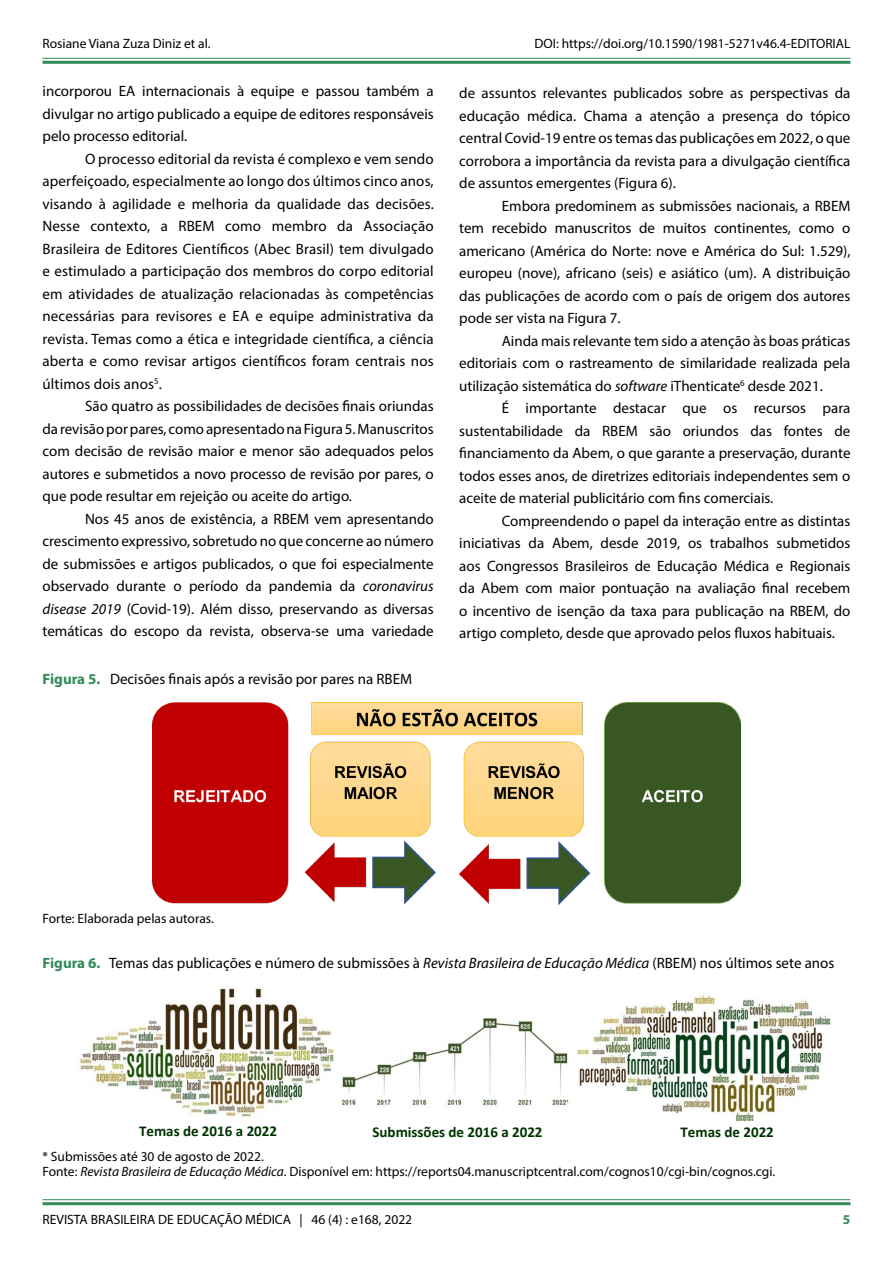
<style>
.page{position:relative;width:893px;height:1263px;background:#fff}
.page>*{position:absolute;margin:0;border:0;box-sizing:border-box;transform-origin:0 0}
.t1{font:15px/22.5px "Myriad Pro";color:#000;text-align:justify}
.t2{font:700 15px "Calibri";color:#030}
.t3{font:13.5px/15px "Myriad Pro";color:#000}
.t4{font:700 13.5px "Myriad Pro";color:#318b57}
.s1{font-style:italic}
.s2{font-weight:700;color:#318b57}
</style>
<div class="page">
<hr style="left:43px;top:1199px;width:807px;height:1px;background:#318b57">
<hr style="left:43px;top:1202px;width:807px;height:3px;background:#318b57">
<hr style="left:43px;top:58px;width:807px;height:1px;background:#318b57">
<hr style="left:43px;top:61px;width:807px;height:3px;background:#318b57">
<img style="left:153px;top:703px;width:587px;height:202px">
<img style="left:79px;top:987px;width:753px;height:136px">
<p class="t3" style="left:43px;top:36px;width:170px">Rosiane Viana Zuza Diniz et al.</p>
<p class="t3" style="left:535px;top:36px;width:317px">DOI: https://doi.org/10.1590/1981-5271v46.4-EDITORIAL</p>
<p class="t1" style="left:43px;top:80px;width:393px">incorporou EA internacionais à equipe e passou também a divulgar no artigo publicado a equipe de editores responsáveis pelo processo editorial.</p>
<p class="t1" style="left:43px;top:147px;width:393px;text-indent:43px">O processo editorial da revista é complexo e vem sendo aperfeiçoado, especialmente ao longo dos últimos cinco anos, visando à agilidade e melhoria da qualidade das decisões.<br>Nesse contexto, a RBEM como membro da Associação Brasileira de Editores Científicos (Abec Brasil) tem divulgado e estimulado a participação dos membros do corpo editorial em atividades de atualização relacionadas às competências necessárias para revisores e EA e equipe administrativa da revista. Temas como a ética e integridade científica, a ciência aberta e como revisar artigos científicos foram centrais nos últimos dois anos<sup>5</sup>.</p>
<p class="t1" style="left:43px;top:395px;width:393px;text-indent:43px">São quatro as possibilidades de decisões finais oriundas da revisão por pares, como apresentado na Figura 5. Manuscritos com decisão de revisão maior e menor são adequados pelos autores e submetidos a novo processo de revisão por pares, o que pode resultar em rejeição ou aceite do artigo.</p>
<p class="t1" style="left:43px;top:507px;width:393px;text-indent:43px">Nos 45 anos de existência, a RBEM vem apresentando crescimento expressivo, sobretudo no que concerne ao número de submissões e artigos publicados, o que foi especialmente observado durante o período da pandemia da <span class="s1">coronavirus disease 2019</span> (Covid-19). Além disso, preservando as diversas temáticas do escopo da revista, observa-se uma variedade</p>
<p class="t1" style="left:43px;top:667px;width:371px"><span class="s2">Figura 5.</span> Decisões finais após a revisão por pares na RBEM</p>
<p class="t1" style="left:459px;top:82px;width:393px">de assuntos relevantes publicados sobre as perspectivas da educação médica. Chama a atenção a presença do tópico central Covid-19 entre os temas das publicações em 2022, o que corrobora a importância da revista para a divulgação científica de assuntos emergentes (Figura 6).</p>
<p class="t1" style="left:459px;top:194px;width:393px;text-indent:43px">Embora predominem as submissões nacionais, a RBEM tem recebido manuscritos de muitos continentes, como o americano (América do Norte: nove e América do Sul: 1.529), europeu (nove), africano (seis) e asiático (um). A distribuição das publicações de acordo com o país de origem dos autores pode ser vista na Figura 7.</p>
<p class="t1" style="left:459px;top:329px;width:393px;text-indent:43px">Ainda mais relevante tem sido a atenção às boas práticas editoriais com o rastreamento de similaridade realizada pela utilização sistemática do <span class="s1">software</span> iThenticate<sup>6</sup> desde 2021.</p>
<p class="t1" style="left:459px;top:397px;width:393px;text-indent:43px">É importante destacar que os recursos para sustentabilidade da RBEM são oriundos das fontes de financiamento da Abem, o que garante a preservação, durante todos esses anos, de diretrizes editoriais independentes sem o aceite de material publicitário com fins comerciais.</p>
<p class="t1" style="left:459px;top:509px;width:393px;text-indent:43px">Compreendendo o papel da interação entre as distintas iniciativas da Abem, desde 2019, os trabalhos submetidos aos Congressos Brasileiros de Educação Médica e Regionais da Abem com maior pontuação na avaliação final recebem o incentivo de isenção da taxa para publicação na RBEM, do artigo completo, desde que aprovado pelos fluxos habituais.</p>
<p class="t3" style="left:43px;top:911px;width:173px">Forte: Elaborada pelas autoras.</p>
<p class="t1" style="left:43px;top:951px;width:793px"><span class="s2">Figura 6.</span> Temas das publicações e número de submissões à <span class="s1">Revista Brasileira de Educação Médica</span> (RBEM) nos últimos sete anos</p>
<p class="t2" style="left:139px;top:1121px;width:140px">Temas de 2016 a 2022</p>
<p class="t2" style="left:372px;top:1121px;width:172px">Submissões de 2016 a 2022</p>
<p class="t2" style="left:680px;top:1121px;width:95px">Temas de 2022</p>
<p class="t3" style="left:43px;top:1149px;width:734px">* Submissões até 30 de agosto de 2022.<br>Fonte: <span class="s1">Revista Brasileira de Educação Médica</span>. Disponível em: https://reports04.manuscriptcentral.com/cognos10/cgi-bin/cognos.cgi.</p>
<p class="t3" style="left:43px;top:1211px;width:371px">REVISTA BRASILEIRA DE EDUCAÇÃO MÉDICA | 46 (4) : e168, 2022</p>
<p class="t4" style="left:843px;top:1210px;width:9px">5</p>
</div>
